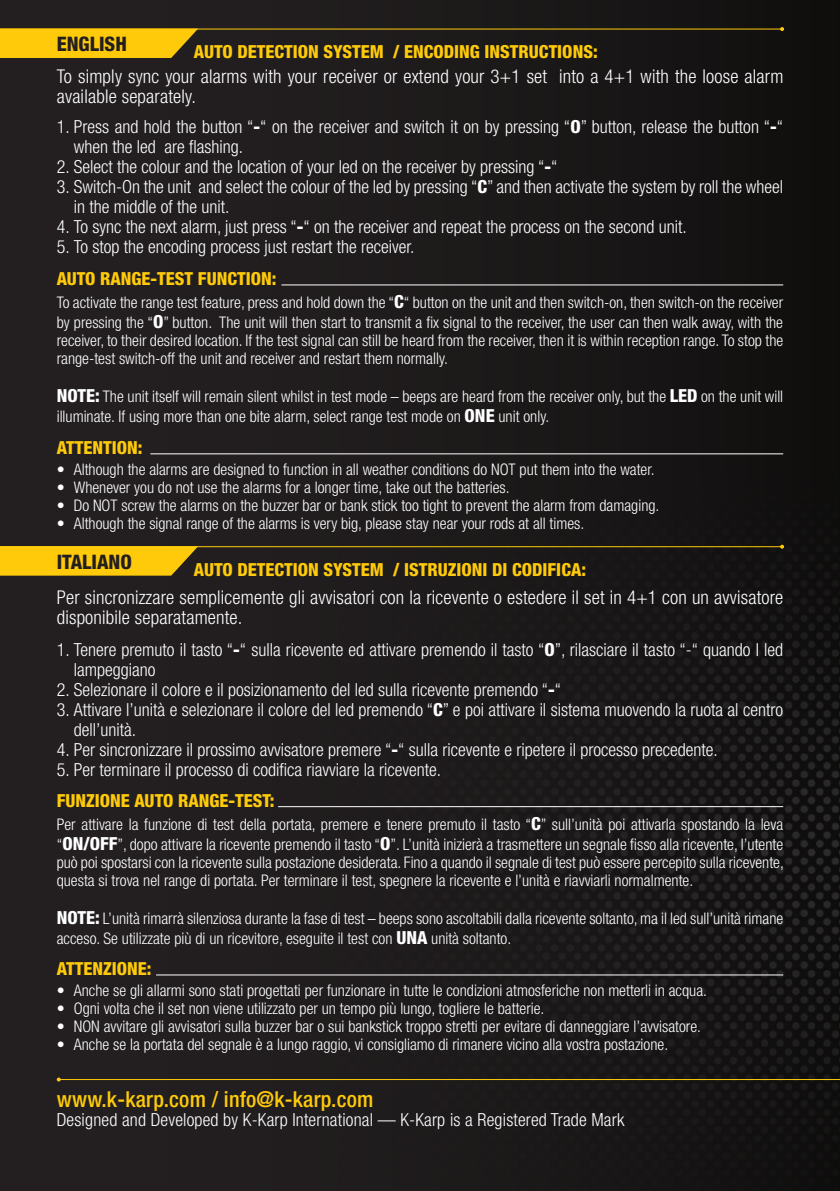
<style>
.page{position:relative;width:840px;height:1191px;background:#fff}
.page>*{position:absolute;margin:0;border:0;box-sizing:border-box;transform-origin:0 0}
.t1{font:500 condensed 22px "Helvetica Neue";letter-spacing:.01em;color:#feca0a}
.t2{font:800 condensed 20px "Helvetica Neue";color:#231f20}
.t3{font:300 condensed 19px/20px "Helvetica Neue";letter-spacing:.01em;color:#fff}
.t4{font:300 condensed 18px/20px "Helvetica Neue";color:#fff}
.t5{font:800 condensed 18px "Helvetica Neue";color:#feca0a}
.t6{font:300 condensed 16px/20px "Helvetica Neue";color:#fff}
.s1{font-weight:800}
.s2{font-weight:800;font-size:18px}
</style>
<div class="page">
<div style="left:0;top:0;width:839px;height:1191px;background:#231f20"></div>
<img style="left:48px;top:0;width:791px;height:1191px">
<hr style="left:59px;top:1079px;width:780px;height:1px;background:#feca0a">
<svg style="left:57px;top:1077px;width:4px;height:4px"></svg>
<hr style="left:281px;top:284px;width:501px;height:1px;background:#fff">
<hr style="left:278px;top:806px;width:504px;height:1px;background:#fff">
<hr style="left:150px;top:453px;width:632px;height:1px;background:#fff">
<hr style="left:156px;top:974px;width:626px;height:1px;background:#fff">
<svg style="left:0;top:30px;width:198px;height:28px;background:#eebd0b"></svg>
<svg style="left:0;top:547px;width:198px;height:28px;background:#efbe0b"></svg>
<hr style="left:0;top:29px;width:781px;height:1px;background:#feca0a">
<svg style="left:779px;top:27px;width:4px;height:4px"></svg>
<hr style="left:0;top:546px;width:781px;height:1px;background:#feca0a">
<svg style="left:779px;top:545px;width:4px;height:4px"></svg>
<p class="t2" style="left:57px;top:32px;width:72px">ENGLISH</p>
<p class="t5" style="left:194px;top:40px;width:405px">AUTO DETECTION SYSTEM / ENCODING INSTRUCTIONS:</p>
<p class="t3" style="left:57px;top:66px;width:727px">To simply sync your alarms with your receiver or extend your 3+1 set into a 4+1 with the loose alarm available separately.</p>
<p class="t4" style="left:74px;top:117px;width:710px;text-indent:-17px">1. Press and hold the button “<span class="s1">-</span>“ on the receiver and switch it on by pressing “<span class="s1">O</span>” button, release the button “<span class="s1">-</span>“ when the led are flashing.</p>
<p class="t4" style="left:57px;top:157px;width:502px">2. Select the colour and the location of your led on the receiver by pressing “<span class="s1">-</span>“</p>
<p class="t4" style="left:74px;top:177px;width:710px;text-indent:-17px">3. Switch-On the unit and select the colour of the led by pressing “<span class="s1">C</span>” and then activate the system by roll the wheel in the middle of the unit.</p>
<p class="t4" style="left:57px;top:217px;width:631px">4. To sync the next alarm, just press “<span class="s1">-</span>“ on the receiver and repeat the process on the second unit.</p>
<p class="t4" style="left:57px;top:237px;width:359px">5. To stop the encoding process just restart the receiver.</p>
<p class="t5" style="left:57px;top:268px;width:221px">AUTO RANGE-TEST FUNCTION:</p>
<p class="t6" style="left:57px;top:292px;width:727px">To activate the range test feature, press and hold down the “<span class="s2">C</span>“ button on the unit and then switch-on, then switch-on the receiver by pressing the “<span class="s2">O</span>” button. The unit will then start to transmit a fix signal to the receiver, the user can then walk away, with the</p>
<p class="t6" style="left:57px;top:331px;width:727px;line-height:18px">receiver, to their desired location. If the test signal can still be heard from the receiver, then it is within reception range. To stop the range-test switch-off the unit and receiver and restart them normally.</p>
<p class="t6" style="left:57px;top:386px;width:727px"><span class="s2">NOTE:</span> The unit itself will remain silent whilst in test mode – beeps are heard from the receiver only, but the <span class="s2">LED</span> on the unit will illuminate. If using more than one bite alarm, select range test mode on <span class="s2">ONE</span> unit only.</p>
<p class="t5" style="left:57px;top:436px;width:20px">ATTENTION</p>
<p class="t5" style="left:138px;top:436px;width:6px">:</p>
<p class="t6" style="left:57px;top:459px;width:599px">• Although the alarms are designed to function in all weather conditions do NOT put them into the water.</p>
<p class="t6" style="left:57px;top:477px;width:454px">• Whenever you do not use the alarms for a longer time, take out the batteries.</p>
<p class="t6" style="left:57px;top:495px;width:603px">• Do NOT screw the alarms on the buzzer bar or bank stick too tight to prevent the alarm from damaging.</p>
<p class="t6" style="left:57px;top:513px;width:528px">• Although the signal range of the alarms is very big, please stay near your rods at all times.</p>
<p class="t2" style="left:57px;top:549px;width:11px">ITALIANO</p>
<p class="t5" style="left:194px;top:558px;width:393px">AUTO DETECTION SYSTEM / ISTRUZIONI DI CODIFICA:</p>
<p class="t3" style="left:57px;top:586px;width:727px">Per sincronizzare semplicemente gli avvisatori con la ricevente o estedere il set in 4+1 con un avvisatore disponibile separatamente.</p>
<p class="t4" style="left:74px;top:639px;width:710px;text-indent:-17px">1. Tenere premuto il tasto “<span class="s1">-</span>“ sulla ricevente ed attivare premendo il tasto “<span class="s1">O</span>”, rilasciare il tasto “-“ quando I led lampeggiano</p>
<p class="t4" style="left:57px;top:679px;width:505px">2. Selezionare il colore e il posizionamento del led sulla ricevente premendo “<span class="s1">-</span>“</p>
<p class="t4" style="left:74px;top:699px;width:710px;text-indent:-17px">3. Attivare l’unità e selezionare il colore del led premendo “<span class="s1">C</span>” e poi attivare il sistema muovendo la ruota al centro dell’unità.</p>
<p class="t4" style="left:57px;top:739px;width:662px">4. Per sincronizzare il prossimo avvisatore premere “<span class="s1">-</span>“ sulla ricevente e ripetere il processo precedente.</p>
<p class="t4" style="left:57px;top:759px;width:386px">5. Per terminare il processo di codifica riavviare la ricevente.</p>
<p class="t5" style="left:57px;top:789px;width:219px">FUNZIONE AUTO RANGE-TEST:</p>
<p class="t6" style="left:57px;top:814px;width:727px">Per attivare la funzione di test della portata, premere e tenere premuto il tasto “<span class="s2">C</span>” sull’unità poi attivarla spostando la leva “<span class="s2">ON/OFF</span>”, dopo attivare la ricevente premendo il tasto “<span class="s2">O</span>”. L’unità inizierà a trasmettere un segnale fisso alla ricevente, l’utente</p>
<p class="t6" style="left:57px;top:853px;width:728px;line-height:18px">può poi spostarsi con la ricevente sulla postazione desiderata. Fino a quando il segnale di test può essere percepito sulla ricevente, questa si trova nel range di portata. Per terminare il test, spegnere la ricevente e l’unità e riavviarli normalmente.</p>
<p class="t6" style="left:57px;top:908px;width:727px"><span class="s2">NOTE:</span> L’unità rimarrà silenziosa durante la fase di test – beeps sono ascoltabili dalla ricevente soltanto, ma il led sull’unità rimane acceso. Se utilizzate più di un ricevitore, eseguite il test con <span class="s2">UNA</span> unità soltanto.</p>
<p class="t5" style="left:57px;top:957px;width:96px">ATTENZIONE:</p>
<p class="t6" style="left:57px;top:980px;width:651px">• Anche se gli allarmi sono stati progettati per funzionare in tutte le condizioni atmosferiche non metterli in acqua.</p>
<p class="t6" style="left:57px;top:998px;width:489px">• Ogni volta che il set non viene utilizzato per un tempo più lungo, togliere le batterie.</p>
<p class="t6" style="left:57px;top:1016px;width:645px">• NON avvitare gli avvisatori sulla buzzer bar o sui bankstick troppo stretti per evitare di danneggiare l’avvisatore.</p>
<p class="t6" style="left:57px;top:1034px;width:612px">• Anche se la portata del segnale è a lungo raggio, vi consigliamo di rimanere vicino alla vostra postazione.</p>
<h1 class="t1" style="left:57px;top:1086px;width:318px">www.k-karp.com / info@k-karp.com</h1>
<p class="t4" style="left:57px;top:1110px;width:568px">Designed and Developed by K-Karp International — K-Karp is a Registered Trade Mark</p>
</div>
